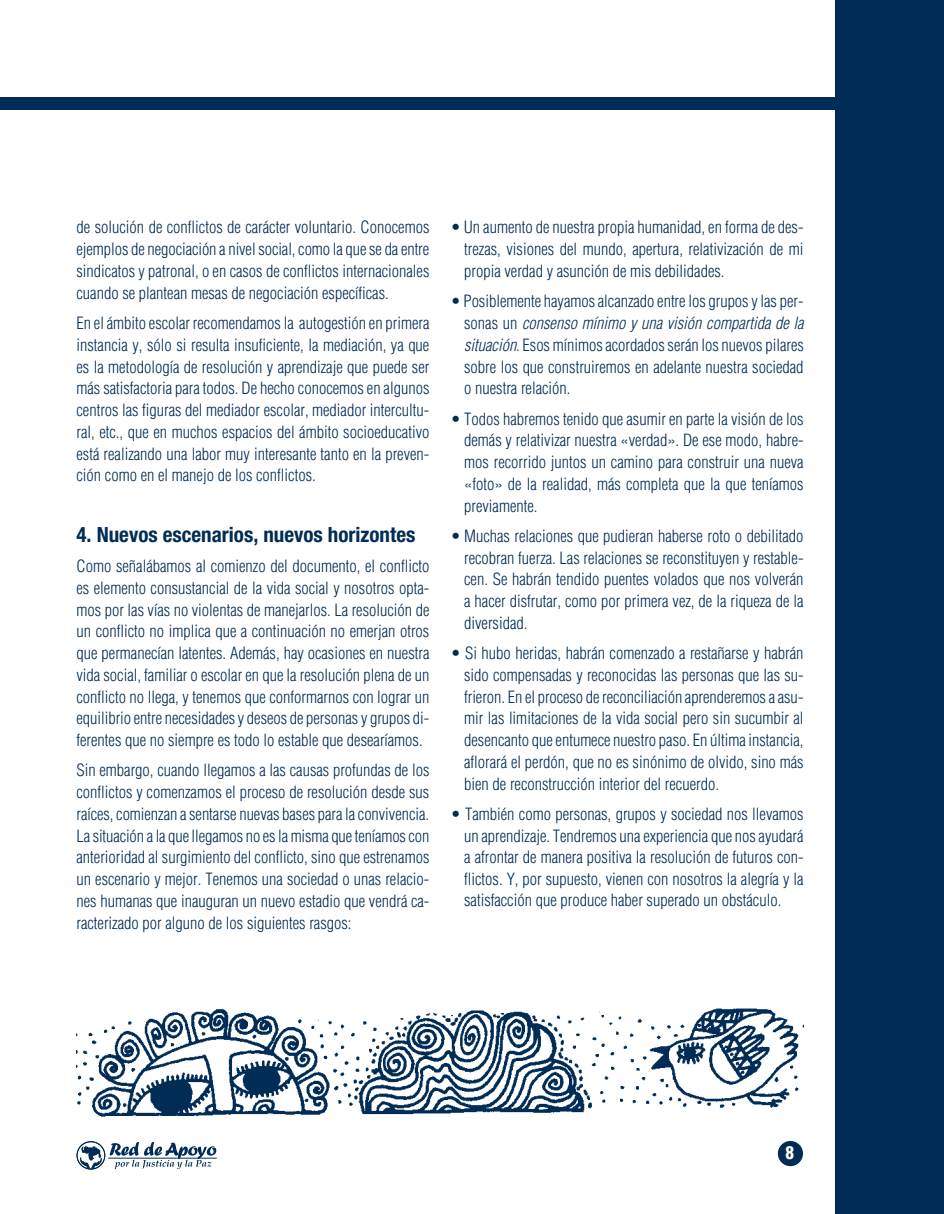
<style>
.page{position:relative;width:944px;height:1214px;background:#fff}
.page>*{position:absolute;margin:0;border:0;box-sizing:border-box;transform-origin:0 0}
.Subtitulo_2{font:700 condensed 21px "Helvetica Neue";color:#002c55}
.t1{font:900 condensed 17.25px "Helvetica LT Std";color:#fff}
.texto{font:300 condensed 16.5px/21.8px "Helvetica";color:#002c55;text-align:justify}
.Tabs{font:300 condensed 16.5px/21.8px "Helvetica";color:#002c55;text-align:justify}
.s1{font-style:italic}
</style>
<div class="page">
<div style="left:778px;top:1141px;width:24px;height:24px;background:#002c55;border-radius:50%"></div>
<div style="left:777px;top:1141px;width:26px;height:25px;border:2px solid #002c55;border-radius:50%"></div>
<svg style="left:80px;top:1145px;width:22px;height:24px"></svg>
<div style="left:77px;top:1141px;width:28px;height:28px;border:1px solid #002c55;border-radius:50%"></div>
<div style="left:76px;top:1141px;width:29px;height:28px;border:1px solid #002c55;border-radius:50%"></div>
<hr style="left:108px;top:1157px;width:108px;height:1px;background:#002c55">
<svg style="left:110px;top:1142px;width:106px;height:27px"></svg>
<div style="left:0;top:98px;width:918px;height:12px;background:#002c55"></div>
<div style="left:835px;top:0;width:109px;height:1214px;background:#002c55"></div>
<img style="left:77px;top:1008px;width:726px;height:109px">
<p class="texto" style="left:77px;top:216px;width:354px">de solución de conflictos de carácter voluntario. Conocemos ejemplos de negociación a nivel social, como la que se da entre sindicatos y patronal, o en casos de conflictos internacionales cuando se plantean mesas de negociación específicas.</p>
<p class="texto" style="left:77px;top:312px;width:354px">En el ámbito escolar recomendamos la autogestión en primera instancia y, sólo si resulta insuficiente, la mediación, ya que es la metodología de resolución y aprendizaje que puede ser más satisfactoria para todos. De hecho conocemos en algunos centros las figuras del mediador escolar, mediador intercultu&shy;ral, etc., que en muchos espacios del ámbito socioeducativo está realizando una labor muy interesante tanto en la preven&shy;ción como en el manejo de los conflictos.</p>
<p class="Subtitulo_2" style="left:77px;top:521px;width:340px">4. Nuevos escenarios, nuevos horizontes</p>
<p class="texto" style="left:77px;top:555px;width:354px">Como señalábamos al comienzo del documento, el conflicto es elemento consustancial de la vida social y nosotros opta&shy;mos por las vías no violentas de manejarlos. La resolución de un conflicto no implica que a continuación no emerjan otros que permanecían latentes. Además, hay ocasiones en nuestra vida social, familiar o escolar en que la resolución plena de un conflicto no llega, y tenemos que conformarnos con lograr un equilibrio entre necesidades y deseos de personas y grupos di&shy;ferentes que no siempre es todo lo estable que desearíamos.</p>
<p class="texto" style="left:77px;top:759px;width:354px">Sin embargo, cuando llegamos a las causas profundas de los conflictos y comenzamos el proceso de resolución desde sus raíces, comienzan a sentarse nuevas bases para la convivencia.<br>La situación a la que llegamos no es la misma que teníamos con anterioridad al surgimiento del conflicto, sino que estrenamos un escenario y mejor. Tenemos una sociedad o unas relacio&shy;nes humanas que inauguran un nuevo estadio que vendrá ca&shy;racterizado por alguno de los siguientes rasgos:</p>
<p class="Tabs" style="left:464px;top:216px;width:341px;text-indent:-14px">• Un aumento de nuestra propia humanidad, en forma de des&shy;trezas, visiones del mundo, apertura, relativización de mi propia verdad y asunción de mis debilidades.</p>
<p class="Tabs" style="left:464px;top:290px;width:341px;text-indent:-14px">• Posiblemente hayamos alcanzado entre los grupos y las per&shy;sonas un <span class="s1">consenso mínimo y una visión compartida de la situación</span>. Esos mínimos acordados serán los nuevos pilares sobre los que construiremos en adelante nuestra sociedad o nuestra relación.</p>
<p class="Tabs" style="left:464px;top:407px;width:341px;text-indent:-14px">• Todos habremos tenido que asumir en parte la visión de los demás y relativizar nuestra «verdad». De ese modo, habre&shy;mos recorrido juntos un camino para construir una nueva «foto» de la realidad, más completa que la que teníamos previamente.</p>
<p class="Tabs" style="left:464px;top:525px;width:341px;text-indent:-14px">• Muchas relaciones que pudieran haberse roto o debilitado recobran fuerza. Las relaciones se reconstituyen y restable&shy;cen. Se habrán tendido puentes volados que nos volverán a hacer disfrutar, como por primera vez, de la riqueza de la diversidad.</p>
<p class="Tabs" style="left:464px;top:642px;width:341px;text-indent:-14px">• Si hubo heridas, habrán comenzado a restañarse y habrán sido compensadas y reconocidas las personas que las su&shy;frieron. En el proceso de reconciliación aprenderemos a asu&shy;mir las limitaciones de la vida social pero sin sucumbir al desencanto que entumece nuestro paso. En última instancia, aflorará el perdón, que no es sinónimo de olvido, sino más bien de reconstrucción interior del recuerdo.</p>
<p class="Tabs" style="left:464px;top:803px;width:341px;text-indent:-14px">• También como personas, grupos y sociedad nos llevamos un aprendizaje. Tendremos una experiencia que nos ayudará a afrontar de manera positiva la resolución de futuros con&shy;flictos. Y, por supuesto, vienen con nosotros la alegría y la satisfacción que produce haber superado un obstáculo.</p>
<p class="t1" style="left:785px;top:1141px;width:10px">8</p>
</div>
